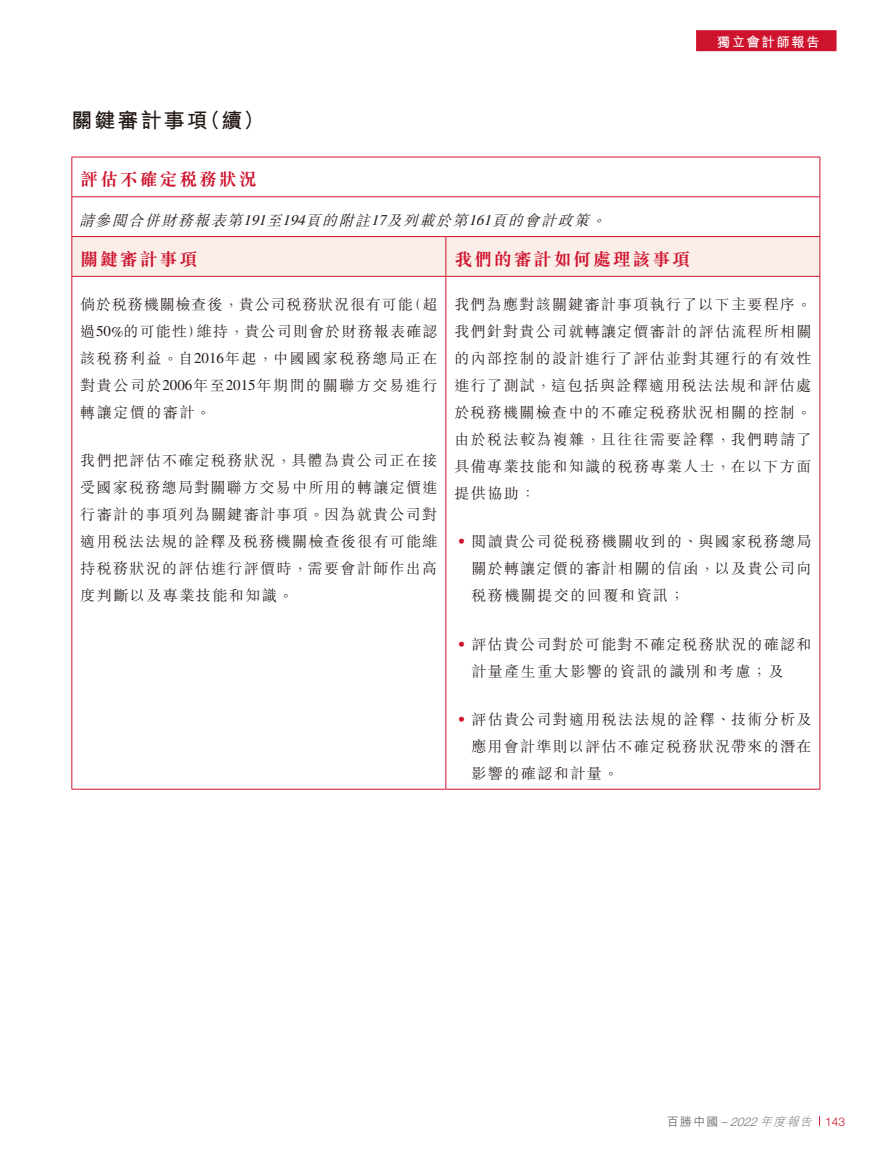
<style>
.page{position:relative;width:891px;height:1161px;background:#fff}
.page>*{position:absolute;margin:0;border:0;box-sizing:border-box;transform-origin:0 0}
.t1{font:700 21px "M Hei HK";letter-spacing:.1em;color:#231916}
.t2{font:700 18px "M Sung HK";letter-spacing:.1em;color:#ce132d}
.t3{font:300 15px/27px "M Sung HK";letter-spacing:.09em;color:#231916;text-align:justify}
.t4{font:italic 300 15px "M Sung HK";color:#231916}
.t5{font:700 13.5px "M Hei HK";letter-spacing:.1em;color:#fff}
.t6{font:italic 300 12px "Helvetica Neue 45";color:#727272}
.s1{font-family:"Times";font-weight:400}
.s2{color:#ce132d}
.s3{font-family:"M Hei HK";font-weight:500;font-style:normal}
.s4{font-family:"M Hei HK"}
.s5{font-style:normal;color:#ce132d}
</style>
<div class="page">
<div style="left:696px;top:30px;width:140px;height:21px;background:#ce132d"></div>
<div style="left:72px;top:237px;width:747px;height:39px;background:#fbede8"></div>
<hr style="left:71px;top:157px;width:375px;height:1px;background:#ce132d">
<hr style="left:71px;top:157px;width:1px;height:39px;background:#ce132d">
<hr style="left:446px;top:157px;width:374px;height:1px;background:#ce132d">
<hr style="left:819px;top:157px;width:1px;height:39px;background:#ce132d">
<hr style="left:71px;top:196px;width:375px;height:1px;background:#ce132d">
<hr style="left:71px;top:197px;width:1px;height:39px;background:#ce132d">
<hr style="left:446px;top:196px;width:374px;height:1px;background:#ce132d">
<hr style="left:819px;top:197px;width:1px;height:39px;background:#ce132d">
<hr style="left:71px;top:236px;width:375px;height:1px;background:#ce132d">
<hr style="left:71px;top:237px;width:1px;height:39px;background:#ce132d">
<hr style="left:446px;top:236px;width:374px;height:1px;background:#ce132d">
<hr style="left:445px;top:237px;width:1px;height:39px;background:#ce132d">
<hr style="left:819px;top:237px;width:1px;height:39px;background:#ce132d">
<hr style="left:71px;top:276px;width:375px;height:1px;background:#ce132d">
<hr style="left:71px;top:277px;width:1px;height:512px;background:#ce132d">
<hr style="left:446px;top:276px;width:374px;height:1px;background:#ce132d">
<hr style="left:445px;top:277px;width:1px;height:512px;background:#ce132d">
<hr style="left:819px;top:277px;width:1px;height:512px;background:#ce132d">
<hr style="left:71px;top:789px;width:375px;height:1px;background:#ce132d">
<hr style="left:446px;top:789px;width:374px;height:1px;background:#ce132d">
<h1 class="t1" style="left:71px;top:105px;width:195px">關鍵審計事項（續）</h1>
<p class="t5" style="left:717px;top:32px;width:104px">獨立會計師報告</p>
<p class="t2" style="left:80px;top:167px;width:178px">評估不確定稅務狀況</p>
<p class="t4" style="left:79px;top:210px;width:533px">請參閱合併財務報表第<span class="s1">191</span>至<span class="s1">194</span>頁的附註<span class="s1">17</span>及列載於第<span class="s1">161</span>頁的會計政策。</p>
<p class="t2" style="left:80px;top:246px;width:118px">關鍵審計事項</p>
<p class="t2" style="left:454px;top:246px;width:237px">我們的審計如何處理該事項</p>
<p class="t3" style="left:80px;top:290px;width:358px">倘於稅務機關檢查後，貴公司稅務狀況很有可能（超過<span class="s1">50%</span>的可能性）維持，貴公司則會於財務報表確認該稅務利益。自<span class="s1">2016</span>年起，中國國家稅務總局正在對貴公司於<span class="s1">2006</span>年至<span class="s1">2015</span>年期間的關聯方交易進行轉讓定價的審計。</p>
<p class="t3" style="left:80px;top:446px;width:359px">我們把評估不確定稅務狀況，具體為貴公司正在接受國家稅務總局對關聯方交易中所用的轉讓定價進行審計的事項列為關鍵審計事項。因為就貴公司對適用稅法法規的詮釋及稅務機關檢查後很有可能維持稅務狀況的評估進行評價時，需要會計師作出高度判斷以及專業技能和知識。</p>
<p class="t3" style="left:454px;top:290px;width:359px">我們為應對該關鍵審計事項執行了以下主要程序。我們針對貴公司就轉讓定價審計的評估流程所相關的內部控制的設計進行了評估並對其運行的有效性進行了測試，這包括與詮釋適用稅法法規和評估處於稅務機關檢查中的不確定稅務狀況相關的控制。由於稅法較為複雜，且往往需要詮釋，我們聘請了具備專業技能和知識的稅務專業人士，在以下方面提供協助：</p>
<p class="t3" style="left:471px;top:527px;width:341px;text-indent:-17px"><span class="s2">‧</span>閱讀貴公司從稅務機關收到的、與國家稅務總局關於轉讓定價的審計相關的信函，以及貴公司向稅務機關提交的回覆和資訊；</p>
<p class="t3" style="left:471px;top:630px;width:341px;text-indent:-17px"><span class="s2">‧</span>評估貴公司對於可能對不確定稅務狀況的確認和計量產生重大影響的資訊的識別和考慮；及</p>
<p class="t3" style="left:471px;top:705px;width:341px;text-indent:-17px"><span class="s2">‧</span>評估貴公司對適用稅法法規的詮釋、技術分析及應用會計準則以評估不確定稅務狀況帶來的潛在影響的確認和計量。</p>
<p class="t6" style="left:667px;top:1114px;width:180px"><span class="s3">百勝中國</span> –2022<span class="s4">年度報告</span> <span class="s5">143</span></p>
</div>
